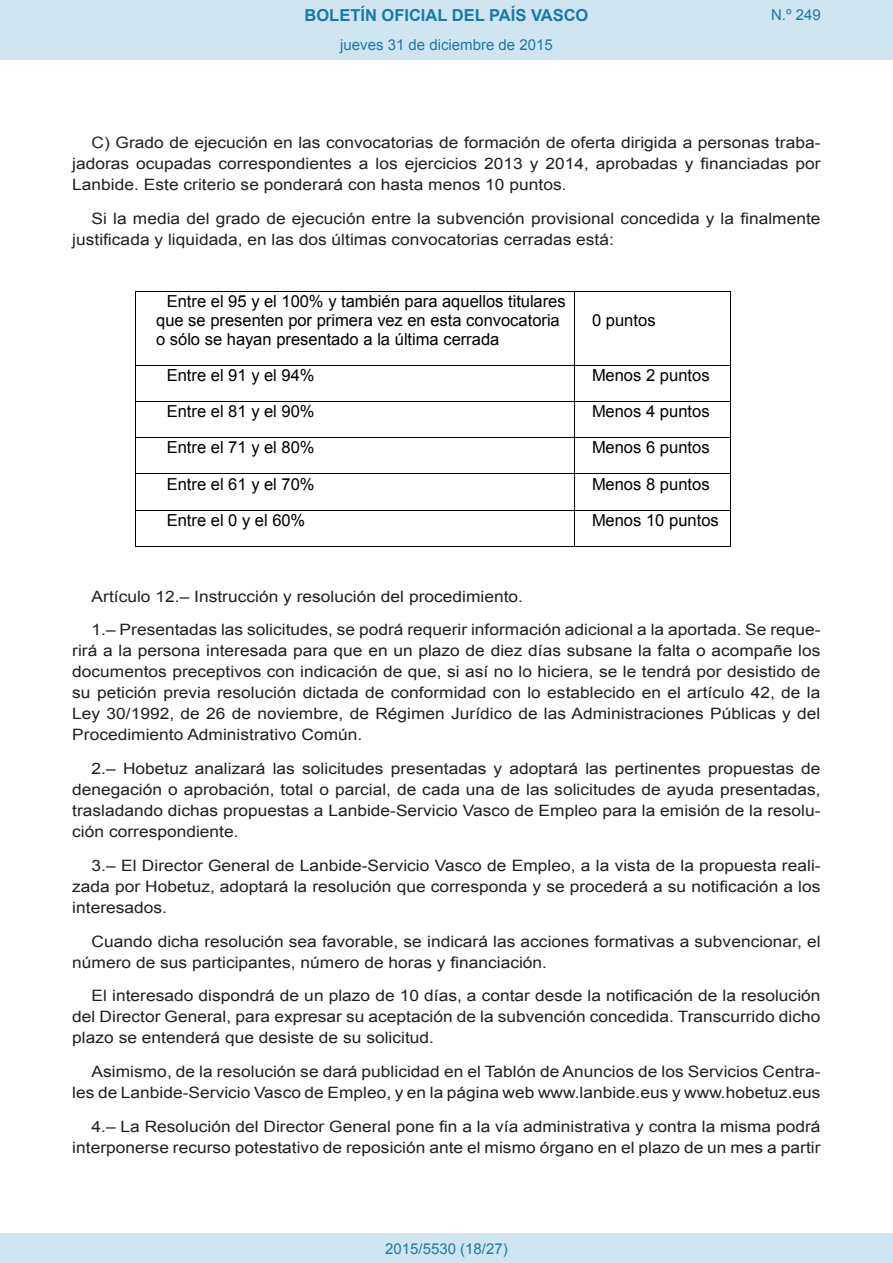
<style>
.page{position:relative;width:893px;height:1263px;background:#fff}
.page>*{position:absolute;margin:0;border:0;box-sizing:border-box;transform-origin:0 0}
.t1{font:16.5px/19px "Arial";color:#000}
.t2{font:700 16.5px "Arial";color:#1879ad}
.BOPVDetalle{font:15.6px/21px "Arial";color:#231f20;text-align:justify;scale:1.11 1}
.Paginacion_Centro{font:15px "Arial";color:#1879ad}
</style>
<div class="page">
<div style="left:0;top:0;width:893px;height:60px;background:#d0e5f0"></div>
<div style="left:0;top:1233px;width:893px;height:30px;background:#d0e5f0"></div>
<hr style="left:135px;top:291px;width:439px;height:1px;background:#000">
<hr style="left:575px;top:291px;width:155px;height:1px;background:#000">
<hr style="left:135px;top:291px;width:1px;height:74px;background:#000">
<hr style="left:574px;top:291px;width:1px;height:74px;background:#000">
<hr style="left:730px;top:291px;width:1px;height:74px;background:#000">
<hr style="left:135px;top:365px;width:439px;height:1px;background:#000">
<hr style="left:575px;top:365px;width:155px;height:1px;background:#000">
<hr style="left:135px;top:366px;width:1px;height:35px;background:#000">
<hr style="left:574px;top:366px;width:1px;height:35px;background:#000">
<hr style="left:730px;top:366px;width:1px;height:35px;background:#000">
<hr style="left:135px;top:401px;width:439px;height:1px;background:#000">
<hr style="left:575px;top:401px;width:155px;height:1px;background:#000">
<hr style="left:135px;top:402px;width:1px;height:35px;background:#000">
<hr style="left:574px;top:402px;width:1px;height:35px;background:#000">
<hr style="left:730px;top:402px;width:1px;height:35px;background:#000">
<hr style="left:135px;top:437px;width:439px;height:1px;background:#000">
<hr style="left:575px;top:437px;width:155px;height:1px;background:#000">
<hr style="left:135px;top:438px;width:1px;height:36px;background:#000">
<hr style="left:574px;top:438px;width:1px;height:36px;background:#000">
<hr style="left:730px;top:438px;width:1px;height:36px;background:#000">
<hr style="left:135px;top:474px;width:439px;height:1px;background:#000">
<hr style="left:575px;top:474px;width:155px;height:1px;background:#000">
<hr style="left:135px;top:474px;width:1px;height:36px;background:#000">
<hr style="left:574px;top:474px;width:1px;height:36px;background:#000">
<hr style="left:730px;top:474px;width:1px;height:36px;background:#000">
<hr style="left:135px;top:510px;width:439px;height:1px;background:#000">
<hr style="left:575px;top:510px;width:155px;height:1px;background:#000">
<hr style="left:135px;top:510px;width:1px;height:36px;background:#000">
<hr style="left:135px;top:546px;width:439px;height:1px;background:#000">
<hr style="left:574px;top:510px;width:1px;height:36px;background:#000">
<hr style="left:575px;top:546px;width:155px;height:1px;background:#000">
<hr style="left:730px;top:510px;width:1px;height:36px;background:#000">
<p class="t2" style="left:305px;top:4px;width:285px">BOLETÍN OFICIAL DEL PAÍS VASCO</p>
<p class="Paginacion_Centro" style="left:340px;top:35px;width:214px">jueves 31 de diciembre de 2015</p>
<p class="Paginacion_Centro" style="left:771px;top:5px;width:51px">N.º 249</p>
<p class="BOPVDetalle" style="left:72px;top:132px;width:676px;text-indent:19px">C) Grado de ejecución en las convocatorias de formación de oferta dirigida a personas traba&shy;jadoras ocupadas correspondientes a los ejercicios 2013 y 2014, aprobadas y financiadas por Lanbide. Este criterio se ponderará con hasta menos 10 puntos.</p>
<p class="BOPVDetalle" style="left:72px;top:208px;width:676px;text-indent:19px">Si la media del grado de ejecución entre la subvención provisional concedida y la finalmente justificada y liquidada, en las dos últimas convocatorias cerradas está:</p>
<p class="t1" style="left:156px;top:292px;width:411px;text-indent:11px">Entre el 95 y el 100% y también para aquellos titulares que se presenten por primera vez en esta convocatoria o sólo se hayan presentado a la última cerrada</p>
<p class="t1" style="left:592px;top:310px;width:65px">0 puntos</p>
<p class="t1" style="left:167px;top:366px;width:149px">Entre el 91 y el 94%</p>
<p class="t1" style="left:592px;top:366px;width:119px">Menos 2 puntos</p>
<p class="t1" style="left:167px;top:402px;width:149px">Entre el 81 y el 90%</p>
<p class="t1" style="left:592px;top:402px;width:119px">Menos 4 puntos</p>
<p class="t1" style="left:167px;top:438px;width:149px">Entre el 71 y el 80%</p>
<p class="t1" style="left:592px;top:438px;width:119px">Menos 6 puntos</p>
<p class="t1" style="left:167px;top:474px;width:149px">Entre el 61 y el 70%</p>
<p class="t1" style="left:592px;top:474px;width:119px">Menos 8 puntos</p>
<p class="t1" style="left:167px;top:511px;width:140px">Entre el 0 y el 60%</p>
<p class="t1" style="left:592px;top:511px;width:128px">Menos 10 puntos</p>
<p class="BOPVDetalle" style="left:92px;top:586px;width:390px">Artículo 12.– Instrucción y resolución del procedimiento.</p>
<p class="BOPVDetalle" style="left:72px;top:619px;width:676px;text-indent:19px">1.– Presentadas las solicitudes, se podrá requerir información adicional a la aportada. Se reque&shy;rirá a la persona interesada para que en un plazo de diez días subsane la falta o acompañe los documentos preceptivos con indicación de que, si así no lo hiciera, se le tendrá por desistido de su petición previa resolución dictada de conformidad con lo establecido en el artículo 42, de la Ley 30/1992, de 26 de noviembre, de Régimen Jurídico de las Administraciones Públicas y del Procedimiento Administrativo Común.</p>
<p class="BOPVDetalle" style="left:72px;top:758px;width:676px;text-indent:19px">2.– Hobetuz analizará las solicitudes presentadas y adoptará las pertinentes propuestas de denegación o aprobación, total o parcial, de cada una de las solicitudes de ayuda presentadas, trasladando dichas propuestas a Lanbide-Servicio Vasco de Empleo para la emisión de la resolu&shy;ción correspondiente.</p>
<p class="BOPVDetalle" style="left:72px;top:855px;width:676px;text-indent:19px">3.– El Director General de Lanbide-Servicio Vasco de Empleo, a la vista de la propuesta reali&shy;zada por Hobetuz, adoptará la resolución que corresponda y se procederá a su notificación a los interesados.</p>
<p class="BOPVDetalle" style="left:72px;top:931px;width:676px;text-indent:19px">Cuando dicha resolución sea favorable, se indicará las acciones formativas a subvencionar, el número de sus participantes, número de horas y financiación.</p>
<p class="BOPVDetalle" style="left:72px;top:985px;width:676px;text-indent:19px">El interesado dispondrá de un plazo de 10 días, a contar desde la notificación de la resolución del Director General, para expresar su aceptación de la subvención concedida. Transcurrido dicho plazo se entenderá que desiste de su solicitud.</p>
<p class="BOPVDetalle" style="left:72px;top:1061px;width:676px;text-align:right">Asimismo, de la resolución se dará publicidad en el Tablón de Anuncios de los Servicios Centra&shy;les de Lanbide-Servicio Vasco de Empleo, y en la página web www.lanbide.eus y www.hobetuz.eus</p>
<p class="BOPVDetalle" style="left:72px;top:1116px;width:676px;text-align:right">4.– La Resolución del Director General pone fin a la vía administrativa y contra la misma podrá interponerse recurso potestativo de reposición ante el mismo órgano en el plazo de un mes a partir</p>
<p class="Paginacion_Centro" style="left:385px;top:1238px;width:124px">2015/5530 (18/27)</p>
</div>
